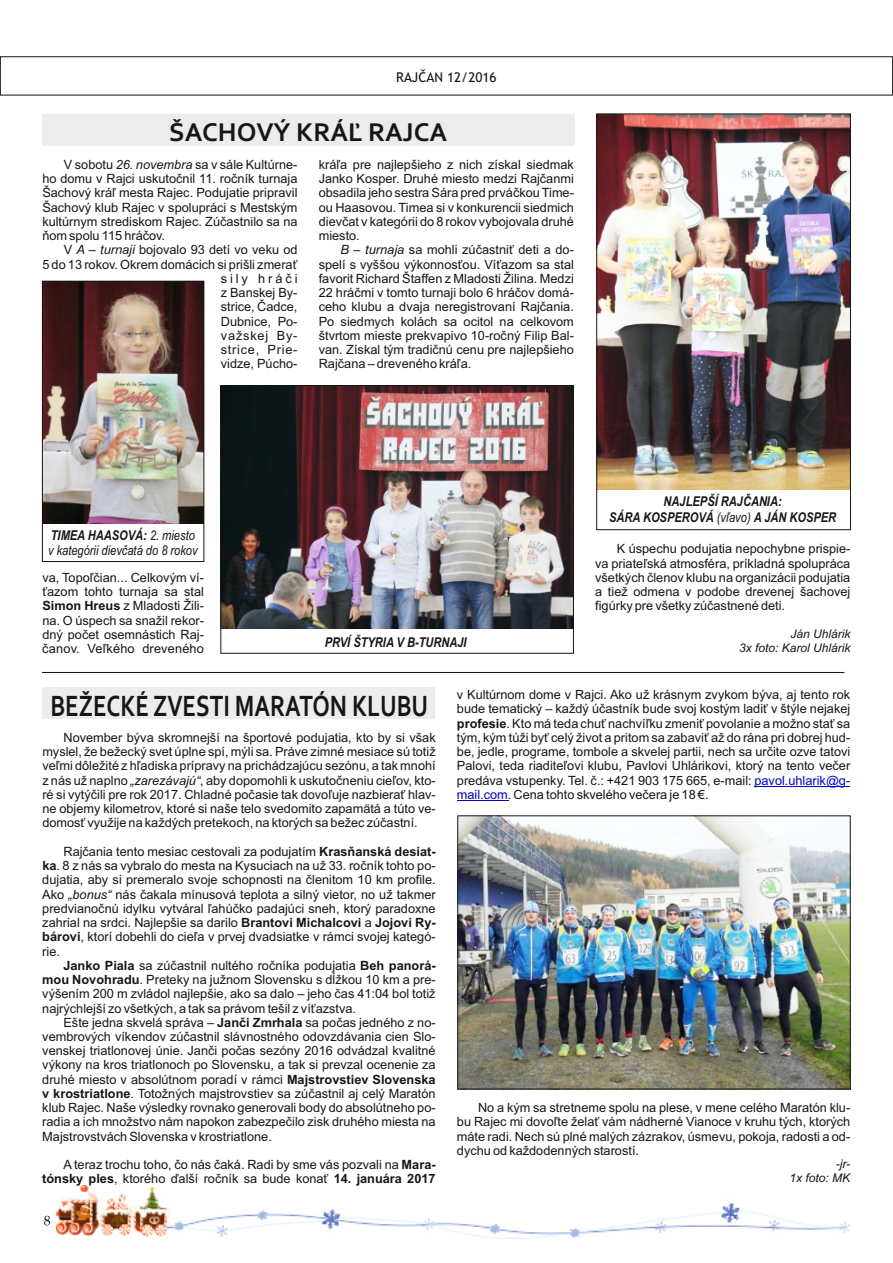
<style>
.page{position:relative;width:893px;height:1263px;background:#fff}
.page>*{position:absolute;margin:0;border:0;box-sizing:border-box;transform-origin:0 0}
.t1{font:700 30.75px "Corbel";color:#151616;scale:.77 1}
.t2{font:700 27px "Corbel";color:#151616}
.t3{font:italic 700 13.5px/15.5px "Arial Narrow";color:#151616;text-align:center}
.t4{font:italic 13.5px/15.1px "Arial Narrow";color:#151616}
.t5{font:13.5px "Trebuchet MS";color:#151616}
.t6{font:12.75px/14.2px "Arial";color:#151616;text-align:justify}
.t7{font:italic 12px/13.4px "Arial";color:#151616;text-align:right}
.s1{font-style:italic}
.s2{font-weight:700}
.s3{font-weight:400}
.s4{color:#0000c4}
</style>
<div class="page">
<svg style="left:44px;top:1216px;width:6px;height:9px"></svg>
<hr style="left:43px;top:672px;width:801px;height:1px;background:#151616">
<img style="left:57px;top:1185px;width:793px;height:54px">
<hr style="left:754px;top:786px;width:96px;height:1px;background:#0000c4">
<hr style="left:457px;top:800px;width:51px;height:1px;background:#0000c4">
<img style="left:460px;top:818px;width:388px;height:269px">
<div style="left:43px;top:114px;width:532px;height:32px;background:#ececec"></div>
<div style="left:42px;top:687px;width:393px;height:32px;background:#ececec"></div>
<img style="left:599px;top:116px;width:250px;height:373px">
<img style="left:44px;top:283px;width:158px;height:240px">
<img style="left:223px;top:387px;width:349px;height:241px">
<div style="left:597px;top:114px;width:254px;height:416px;border:1px solid #151616"></div>
<div style="left:221px;top:385px;width:353px;height:268px;border:1px solid #151616"></div>
<div style="left:42px;top:281px;width:162px;height:281px;border:1px solid #151616"></div>
<p class="t5" style="left:396px;top:72px;width:102px">RAJČAN 12/2016</p>
<h2 class="t2" style="left:169px;top:121px;width:280px">ŠACHOVÝ KRÁĽ RAJCA</h2>
<p class="t6" style="left:42px;top:158px;width:257px;text-indent:22px">V sobotu <span class="s1">26. novembra</span> sa v sále Kultúrne&shy;ho domu v Rajci uskutočnil 11. ročník turnaja Šachový kráľ mesta Rajec. Podujatie pripravil Šachový klub Rajec v spolupráci s Mestským kultúrnym strediskom Rajec. Zúčastnilo sa na ňom spolu 115 hráčov.</p>
<p class="t6" style="left:42px;top:244px;width:257px;text-align:right">V <span class="s1">A – turnaji</span> bojovalo 93 detí vo veku od<br>5 do 13 rokov. Okrem domácich si prišli zmerať sily hráči<br>z Banskej By-<br>strice, Čadce,<br>Dubnice, Po-<br>važskej By-<br>strice, Prie-<br>vidze, Púcho-</p>
<p class="t6" style="left:319px;top:158px;width:257px">kráľa pre najlepšieho z nich získal siedmak Janko Kosper. Druhé miesto medzi Rajčanmi obsadila jeho sestra Sára pred prváčkou Time&shy;ou Haasovou. Timea si v konkurencii siedmich dievčat v kategórii do 8 rokov vybojovala druhé miesto.</p>
<p class="t6" style="left:319px;top:244px;width:257px;text-indent:22px"><span class="s1">B – turnaja</span> sa mohli zúčastniť deti a do&shy;spelí s vyššou výkonnosťou. Víťazom sa stal favorit Richard Štaffen z Mladosti Žilina. Medzi 22 hráčmi v tomto turnaji bolo 6 hráčov domá&shy;ceho klubu a dvaja neregistrovaní Rajčania.<br>Po siedmych kolách sa ocitol na celkovom štvrtom mieste prekvapivo 10-ročný Filip Bal&shy;van. Získal tým tradičnú cenu pre najlepšieho Rajčana – dreveného kráľa.</p>
<p class="t4" style="left:48px;top:529px;width:151px"><span class="s2">TIMEA HAASOVÁ:</span> 2. miesto v kategórii dievčatá do 8 rokov</p>
<p class="t6" style="left:42px;top:571px;width:163px">va, Topoľčian... Celkovým ví&shy;ťazom tohto turnaja sa stal <span class="s2">Simon Hreus</span> z Mladosti Žili&shy;na. O úspech sa snažil rekor&shy;dný počet osemnástich Raj&shy;čanov. Veľkého dreveného</p>
<p class="t3" style="left:325px;top:635px;width:143px">PRVÍ ŠTYRIA V B-TURNAJI</p>
<p class="t3" style="left:609px;top:495px;width:229px">NAJLEPŠÍ RAJČANIA:<br>SÁRA KOSPEROVÁ <span class="s3">(vľavo)</span> A JÁN KOSPER</p>
<p class="t6" style="left:595px;top:543px;width:257px;text-indent:22px">K úspechu podujatia nepochybne prispie&shy;va priateľská atmosféra, príkladná spolupráca všetkých členov klubu na organizácii podujatia a tiež odmena v podobe drevenej šachovej figúrky pre všetky zúčastnené deti.</p>
<p class="t7" style="left:739px;top:628px;width:113px">Ján Uhlárik<br>3x foto: Karol Uhlárik</p>
<h1 class="t1" style="left:50px;top:693px;width:492px">BEŽECKÉ ZVESTI MARATÓN KLUBU</h1>
<p class="t6" style="left:42px;top:731px;width:395px;text-indent:21px">November býva skromnejší na športové podujatia, kto by si však myslel, že bežecký svet úplne spí, mýli sa. Práve zimné mesiace sú totiž veľmi dôležité z hľadiska prípravy na prichádzajúcu sezónu, a tak mnohí z nás už naplno <span class="s1">„zarezávajú“</span>, aby dopomohli k uskutočneniu cieľov, kto&shy;ré si vytýčili pre rok 2017. Chladné počasie tak dovoľuje nazbierať hlav&shy;ne objemy kilometrov, ktoré si naše telo svedomito zapamätá a túto ve&shy;domosť využije na každých pretekoch, na ktorých sa bežec zúčastní.</p>
<p class="t6" style="left:42px;top:845px;width:395px;text-indent:21px">Rajčania tento mesiac cestovali za podujatím <span class="s2">Krasňanská desiat&shy;ka</span>. 8 z nás sa vybralo do mesta na Kysuciach na už 33. ročník tohto po&shy;dujatia, aby si premeralo svoje schopnosti na členitom 10 km profile.<br>Ako <span class="s1">„bonus“</span> nás čakala mínusová teplota a silný vietor, no už takmer predvianočnú idylku vytváral ľahúčko padajúci sneh, ktorý paradoxne zahrial na srdci. Najlepšie sa darilo <span class="s2">Brantovi Michalcovi</span> a <span class="s2">Jojovi Ry&shy;bárovi</span>, ktorí dobehli do cieľa v prvej dvadsiatke v rámci svojej kategó&shy;rie.</p>
<p class="t6" style="left:42px;top:959px;width:395px;text-indent:21px"><span class="s2">Janko Piala</span> sa zúčastnil nultého ročníka podujatia <span class="s2">Beh panorá&shy;mou Novohradu</span>. Preteky na južnom Slovensku s dĺžkou 10 km a pre&shy;výšením 200 m zvládol najlepšie, ako sa dalo – jeho čas 41:04 bol totiž najrýchlejší zo všetkých, a tak sa právom tešil z víťazstva.</p>
<p class="t6" style="left:42px;top:1016px;width:395px;text-indent:21px">Ešte jedna skvelá správa – <span class="s2">Janči Zmrhala</span> sa počas jedného z no&shy;vembrových víkendov zúčastnil slávnostného odovzdávania cien Slo&shy;venskej triatlonovej únie. Janči počas sezóny 2016 odvádzal kvalitné výkony na kros triatlonoch po Slovensku, a tak si prevzal ocenenie za druhé miesto v absolútnom poradí v rámci <span class="s2">Majstrovstiev Slovenska v krostriatlone</span>. Totožných majstrovstiev sa zúčastnil aj celý Maratón klub Rajec. Naše výsledky rovnako generovali body do absolútneho po&shy;radia a ich množstvo nám napokon zabezpečilo zisk druhého miesta na Majstrovstvách Slovenska v krostriatlone.</p>
<p class="t6" style="left:42px;top:1159px;width:395px;text-align:right">A teraz trochu toho, čo nás čaká. Radi by sme vás pozvali na <span class="s2">Mara&shy;tónsky ples</span>, ktorého ďalší ročník sa bude konať <span class="s2">14. januára 2017</span></p>
<p class="t6" style="left:457px;top:689px;width:395px">v Kultúrnom dome v Rajci. Ako už krásnym zvykom býva, aj tento rok bude tematický – každý účastník bude svoj kostým ladiť v štýle nejakej <span class="s2">profesie</span>. Kto má teda chuť nachvíľku zmeniť povolanie a možno stať sa tým, kým túži byť celý život a pritom sa zabaviť až do rána pri dobrej hud&shy;be, jedle, programe, tombole a skvelej partii, nech sa určite ozve tatovi Palovi, teda riaditeľovi klubu, Pavlovi Uhlárikovi, ktorý na tento večer predáva vstupenky. Tel. č.: +421 903 175 665, e-mail: <span class="s4">pavol.uhlarik@g&shy;mail.com</span>. Cena tohto skvelého večera je 18 €.</p>
<p class="t6" style="left:457px;top:1102px;width:395px;text-indent:21px">No a kým sa stretneme spolu na plese, v mene celého Maratón klu&shy;bu Rajec mi dovoľte želať vám nádherné Vianoce v kruhu tých, ktorých máte radi. Nech sú plné malých zázrakov, úsmevu, pokoja, radosti a od&shy;dychu od každodenných starostí.</p>
<p class="t7" style="left:790px;top:1159px;width:62px">-jr-<br>1x foto: MK</p>
</div>
